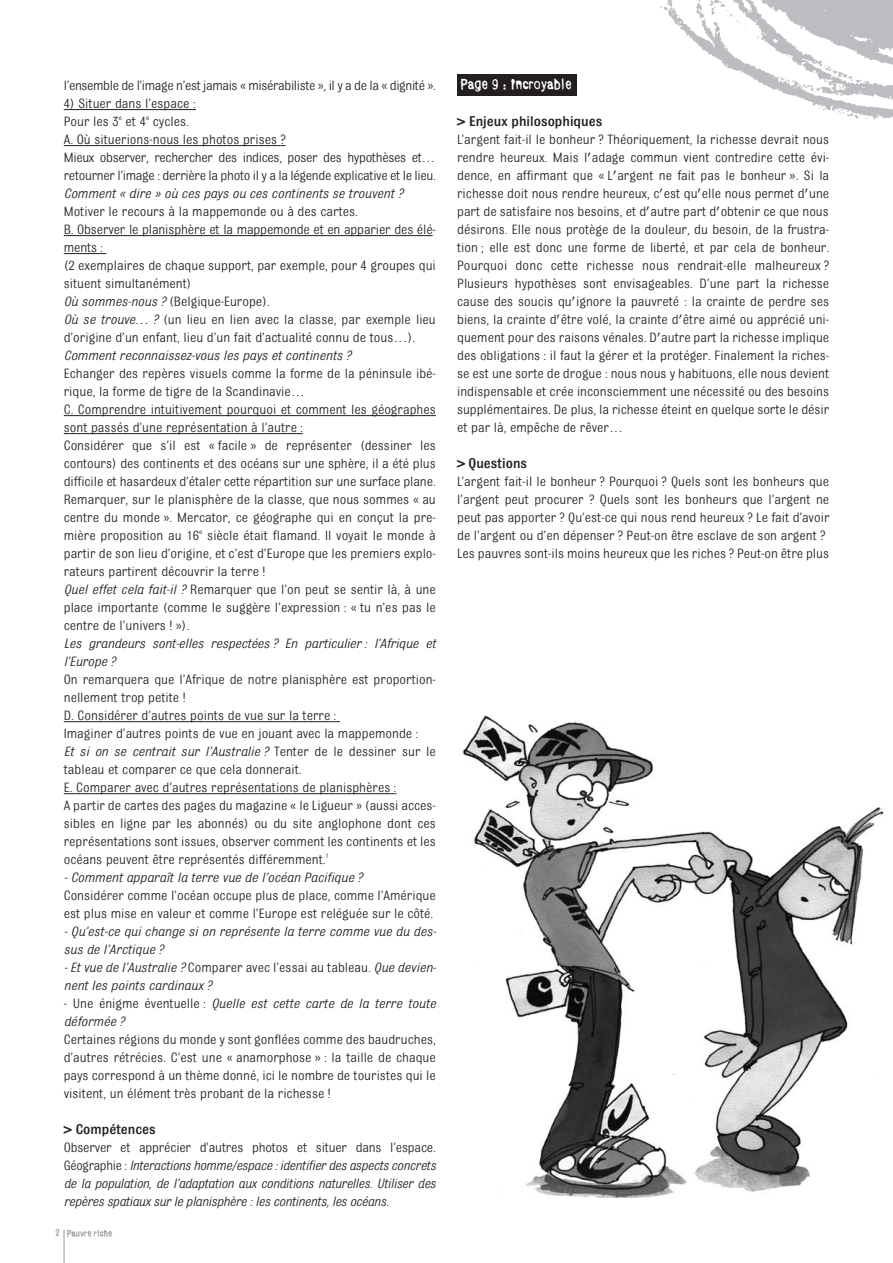
<style>
.page{position:relative;width:893px;height:1263px;background:#fff}
.page>*{position:absolute;margin:0;border:0;box-sizing:border-box;transform-origin:0 0}
.t1{font:500 15px "Bulldog";color:#231f20}
.t2{font:14.25px/18px "Bulldog";color:#231f20}
.t3{font:italic 14.25px/18px "Bulldog";color:#231f20}
.t4{font:14.25px/18px "Bulldog";letter-spacing:-.02em;color:#231f20}
.t5{font:14.25px "Bulldog";letter-spacing:-.025em;color:#231f20}
.t6{font:14.25px "Bull Inked";color:#fff}
.t7{font:9px "Bull Inked";color:#939598}
.s1{font-style:italic}
.s2{font-style:normal}
</style>
<div class="page">
<div style="left:457px;top:75px;width:120px;height:21px;background:#231f20"></div>
<img style="left:660px;top:0;width:233px;height:120px">
<hr style="left:64px;top:109px;width:132px;height:1px;background:#231f20">
<hr style="left:64px;top:145px;width:213px;height:1px;background:#231f20">
<hr style="left:64px;top:235px;width:369px;height:1px;background:#231f20">
<hr style="left:64px;top:253px;width:33px;height:1px;background:#231f20">
<hr style="left:64px;top:415px;width:372px;height:1px;background:#231f20">
<hr style="left:64px;top:433px;width:233px;height:1px;background:#231f20">
<hr style="left:64px;top:721px;width:266px;height:1px;background:#231f20">
<hr style="left:64px;top:793px;width:326px;height:1px;background:#231f20">
<hr style="left:64px;top:1230px;width:1px;height:33px;background:#939598">
<img style="left:463px;top:715px;width:421px;height:482px">
<p class="t5" style="left:64px;top:81px;width:374px">l’ensemble de l’image n’est jamais « misérabiliste », il y a de la « dignité ».</p>
<p class="t4" style="left:64px;top:95px;width:374px">4) Situer dans l’espace :<br>Pour les 3<sup>e</sup> et 4<sup>e</sup> cycles.<br>A. Où situerions-nous les photos prises ?<br>Mieux observer, rechercher des indices, poser des hypothèses et… retourner l’image : derrière la photo il y a la légende explicative et le lieu.</p>
<p class="t3" style="left:64px;top:185px;width:341px">Comment « dire » où ces pays ou ces continents se trouvent ?</p>
<p class="t2" style="left:64px;top:203px;width:374px">Motiver le recours à la mappemonde ou à des cartes.<br>B. Observer le planisphère et la mappemonde et en apparier des élé&shy;ments :<br>(2 exemplaires de chaque support, par exemple, pour 4 groupes qui situent simultanément)<br><span class="s1">Où sommes-nous ?</span> (Belgique-Europe).<br><span class="s1">Où se trouve… ?</span> (un lieu en lien avec la classe, par exemple lieu d’origine d’un enfant, lieu d’un fait d’actualité connu de tous…).</p>
<p class="t3" style="left:64px;top:347px;width:289px">Comment reconnaissez-vous les pays et continents ?</p>
<p class="t2" style="left:64px;top:365px;width:374px">Echanger des repères visuels comme la forme de la péninsule ibé&shy;rique, la forme de tigre de la Scandinavie…<br>C. Comprendre intuitivement pourquoi et comment les géographes sont passés d’une représentation à l’autre :<br>Considérer que s’il est « facile » de représenter (dessiner les contours) des continents et des océans sur une sphère, il a été plus difficile et hasardeux d’étaler cette répartition sur une surface plane.<br>Remarquer, sur le planisphère de la classe, que nous sommes « au centre du monde ». Mercator, ce géographe qui en conçut la pre&shy;mière proposition au 16<sup>e</sup> siècle était flamand. Il voyait le monde à partir de son lieu d’origine, et c’est d’Europe que les premiers explo&shy;rateurs partirent découvrir la terre !<br><span class="s1">Quel effet cela fait-il ?</span> Remarquer que l’on peut se sentir là, à une place importante (comme le suggère l’expression : « tu n’es pas le centre de l’univers ! »).</p>
<p class="t3" style="left:64px;top:635px;width:374px">Les grandeurs sont-elles respectées ? En particulier : l’Afrique et l’Europe ?</p>
<p class="t2" style="left:64px;top:671px;width:374px">On remarquera que l’Afrique de notre planisphère est proportion&shy;nellement trop petite !<br>D. Considérer d’autres points de vue sur la terre :<br>Imaginer d’autres points de vue en jouant avec la mappemonde :<br><span class="s1">Et si on se centrait sur l’Australie ?</span> Tenter de le dessiner sur le tableau et comparer ce que cela donnerait.<br>E. Comparer avec d’autres représentations de planisphères :<br>A partir de cartes des pages du magazine « le Ligueur » (aussi acces&shy;sibles en ligne par les abonnés) ou du site anglophone dont ces représentations sont issues, observer comment les continents et les océans peuvent être représentés différemment.<sup>1</sup></p>
<p class="t3" style="left:64px;top:869px;width:300px">- Comment apparaît la terre vue de l’océan Pacifique ?</p>
<p class="t2" style="left:64px;top:887px;width:374px">Considérer comme l’océan occupe plus de place, comme l’Amérique est plus mise en valeur et comme l’Europe est reléguée sur le côté.</p>
<p class="t3" style="left:64px;top:923px;width:374px">- Qu’est-ce qui change si on représente la terre comme vue du des&shy;sus de l’Arctique ?</p>
<p class="t3" style="left:64px;top:959px;width:374px">- Et vue de l’Australie ? <span class="s2">Comparer avec l’essai au tableau.</span> Que devien&shy;nent les points cardinaux ?</p>
<p class="t3" style="left:64px;top:995px;width:374px"><span class="s2">- Une énigme éventuelle :</span> Quelle est cette carte de la terre toute déformée ?</p>
<p class="t2" style="left:64px;top:1031px;width:374px;text-align:justify">Certaines régions du monde y sont gonflées comme des baudruches, d’autres rétrécies. C’est une « anamorphose » : la taille de chaque pays correspond à un thème donné, ici le nombre de touristes qui le visitent, un élément très probant de la richesse !</p>
<p class="t1" style="left:64px;top:1124px;width:94px">&gt; Compétences</p>
<p class="t3" style="left:64px;top:1139px;width:374px;text-align:justify"><span class="s2">Observer et apprécier d’autres photos et situer dans l’espace.<br>Géographie :</span> Interactions homme/espace : identifier des aspects concrets de la population, de l’adaptation aux conditions naturelles. Utiliser des repères spatiaux sur le planisphère : les continents, les océans.</p>
<p class="t7" style="left:55px;top:1230px;width:58px">2 Pauvre riche</p>
<p class="t6" style="left:461px;top:79px;width:112px">Page 9 : Incroyable</p>
<p class="t1" style="left:457px;top:116px;width:147px">&gt; Enjeux philosophiques</p>
<p class="t2" style="left:457px;top:131px;width:374px;text-align:justify">L’argent fait-il le bonheur ? Théoriquement, la richesse devrait nous rendre heureux. Mais l'adage commun vient contredire cette évi&shy;dence, en affirmant que « L'argent ne fait pas le bonheur ». Si la richesse doit nous rendre heureux, c'est qu'elle nous permet d'une part de satisfaire nos besoins, et d'autre part d'obtenir ce que nous désirons. Elle nous protège de la douleur, du besoin, de la frustra&shy;tion ; elle est donc une forme de liberté, et par cela de bonheur.<br>Pourquoi donc cette richesse nous rendrait-elle malheureux ?<br>Plusieurs hypothèses sont envisageables. D’une part la richesse cause des soucis qu'ignore la pauvreté : la crainte de perdre ses biens, la crainte d'être volé, la crainte d'être aimé ou apprécié uni&shy;quement pour des raisons vénales. D'autre part la richesse implique des obligations : il faut la gérer et la protéger. Finalement la riches&shy;se est une sorte de drogue : nous nous y habituons, elle nous devient indispensable et crée inconsciemment une nécessité ou des besoins supplémentaires. De plus, la richesse éteint en quelque sorte le désir et par là, empêche de rêver…</p>
<p class="t1" style="left:457px;top:458px;width:72px">&gt; Questions</p>
<p class="t2" style="left:457px;top:473px;width:374px">L’argent fait-il le bonheur ? Pourquoi ? Quels sont les bonheurs que l’argent peut procurer ? Quels sont les bonheurs que l’argent ne peut pas apporter ? Qu’est-ce qui nous rend heureux ? Le fait d’avoir de l’argent ou d’en dépenser ? Peut-on être esclave de son argent ?<br>Les pauvres sont-ils moins heureux que les riches ? Peut-on être plus</p>
</div>
